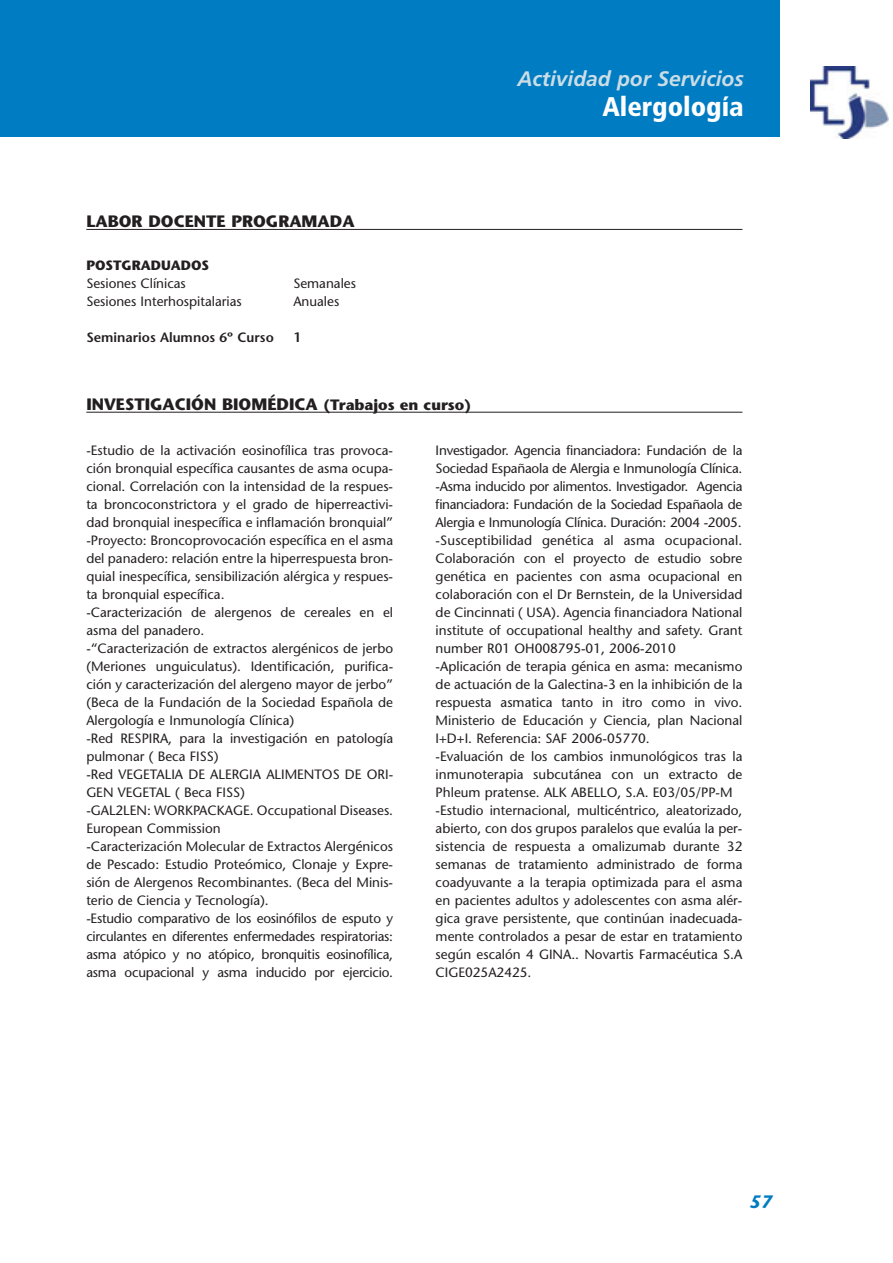
<style>
.page{position:relative;width:893px;height:1263px;background:#fff}
.page>*{position:absolute;margin:0;border:0;box-sizing:border-box;transform-origin:0 0}
.t1{font:900 condensed 27px "Frutiger";color:#fff}
.t2{font:italic 700 21px "Frutiger";color:#cbdde6}
.t3{font:italic 700 18px "Stone Sans";color:#007cc2}
.t4{font:700 16.5px "Stone Sans";color:#231f20}
.t5{font:13.5px/18px "Stone Sans";color:#231f20}
.t6{font:600 13.5px "Stone Sans";color:#231f20}
.t7{font:700 13.5px "Stone Sans";color:#231f20}
.s1{font-size:15px}
</style>
<div class="page">
<div style="left:0;top:1px;width:779px;height:136px;background:#007cc2"></div>
<img style="left:810px;top:66px;width:79px;height:72px">
<hr style="left:86px;top:229px;width:656px;height:1px;background:#231f20">
<hr style="left:86px;top:412px;width:656px;height:1px;background:#231f20">
<p class="t4" style="left:86px;top:215px;width:270px">LABOR DOCENTE PROGRAMADA</p>
<p class="t7" style="left:86px;top:260px;width:124px">POSTGRADUADOS</p>
<p class="t5" style="left:86px;top:276px;width:101px">Sesiones Clínicas</p>
<p class="t5" style="left:293px;top:276px;width:64px">Semanales</p>
<p class="t5" style="left:86px;top:294px;width:157px">Sesiones Interhospitalarias</p>
<p class="t5" style="left:293px;top:294px;width:47px">Anuales</p>
<p class="t6" style="left:86px;top:332px;width:189px">Seminarios Alumnos 6º Curso</p>
<p class="t6" style="left:293px;top:332px;width:9px">1</p>
<p class="t4" style="left:86px;top:398px;width:386px">INVESTIGACIÓN BIOMÉDICA <span class="s1">(Trabajos en curso)</span></p>
<h2 class="t2" style="left:517px;top:70px;width:228px">Actividad por Servicios</h2>
<h1 class="t1" style="left:602px;top:96px;width:143px">Alergología</h1>
<p class="t5" style="left:86px;top:442px;width:308px">-Estudio de la activación eosinofílica tras provoca&shy;ción bronquial específica causantes de asma ocupa&shy;cional. Correlación con la intensidad de la respues&shy;ta broncoconstrictora y el grado de hiperreactivi&shy;dad bronquial inespecífica e inflamación bronquial” -Proyecto: Broncoprovocación específica en el asma del panadero: relación entre la hiperrespuesta bron&shy;quial inespecífica, sensibilización alérgica y respues&shy;ta bronquial específica.<br>-Caracterización de alergenos de cereales en el asma del panadero.<br>-“Caracterización de extractos alergénicos de jerbo (Meriones unguiculatus). Identificación, purifica&shy;ción y caracterización del alergeno mayor de jerbo” (Beca de la Fundación de la Sociedad Española de Alergología e Inmunología Clínica)<br>-Red RESPIRA, para la investigación en patología pulmonar ( Beca FISS)<br>-Red VEGETALIA DE ALERGIA ALIMENTOS DE ORI-GEN VEGETAL ( Beca FISS)<br>-GAL2LEN: WORKPACKAGE. Occupational Diseases.<br>European Commission<br>-Caracterización Molecular de Extractos Alergénicos de Pescado: Estudio Proteómico, Clonaje y Expre&shy;sión de Alergenos Recombinantes. (Beca del Minis&shy;terio de Ciencia y Tecnología).<br>-Estudio comparativo de los eosinófilos de esputo y circulantes en diferentes enfermedades respiratorias: asma atópico y no atópico, bronquitis eosinofílica, asma ocupacional y asma inducido por ejercicio.</p>
<p class="t5" style="left:436px;top:442px;width:308px">Investigador. Agencia financiadora: Fundación de la Sociedad Españaola de Alergia e Inmunología Clínica. -Asma inducido por alimentos. Investigador. Agencia financiadora: Fundación de la Sociedad Españaola de Alergia e Inmunología Clínica. Duración: 2004 -2005. -Susceptibilidad genética al asma ocupacional.<br>Colaboración con el proyecto de estudio sobre genética en pacientes con asma ocupacional en colaboración con el Dr Bernstein, de la Universidad de Cincinnati ( USA). Agencia financiadora National institute of occupational healthy and safety. Grant number R01 OH008795-01, 2006-2010 -Aplicación de terapia génica en asma: mecanismo de actuación de la Galectina-3 en la inhibición de la respuesta asmatica tanto in itro como in vivo.<br>Ministerio de Educación y Ciencia, plan Nacional I+D+I. Referencia: SAF 2006-05770.<br>-Evaluación de los cambios inmunológicos tras la inmunoterapia subcutánea con un extracto de Phleum pratense. ALK ABELLO, S.A. E03/05/PP-M -Estudio internacional, multicéntrico, aleatorizado, abierto, con dos grupos paralelos que evalúa la per&shy;sistencia de respuesta a omalizumab durante 32 semanas de tratamiento administrado de forma coadyuvante a la terapia optimizada para el asma en pacientes adultos y adolescentes con asma alér&shy;gica grave persistente, que continúan inadecuada&shy;mente controlados a pesar de estar en tratamiento según escalón 4 GINA.. Novartis Farmacéutica S.A CIGE025A2425.</p>
<h3 class="t3" style="left:749px;top:1194px;width:24px">57</h3>
</div>
